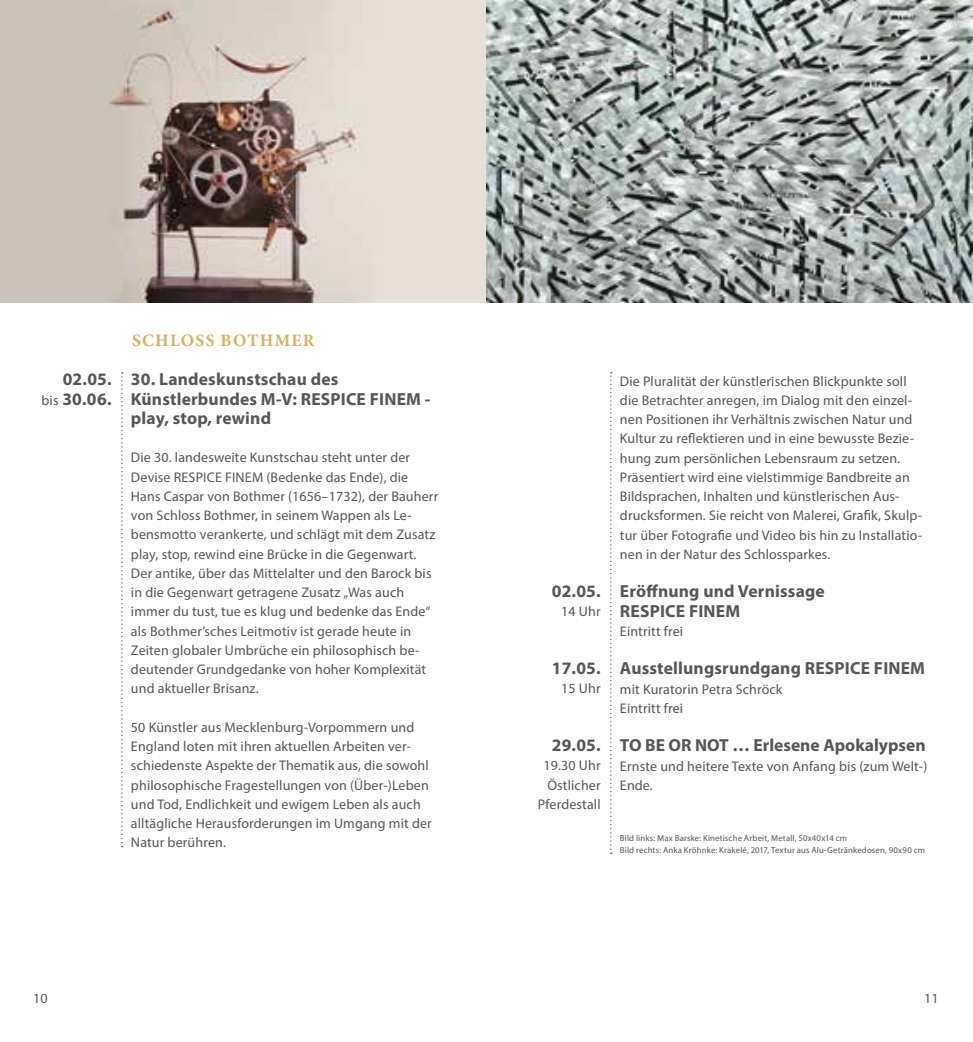
<style>
.page{position:relative;width:973px;height:1042px;background:#fff}
.page>*{position:absolute;margin:0;border:0;box-sizing:border-box;transform-origin:0 0}
.t1{font:700 17.5px/19.2px "Myriad Pro";letter-spacing:.01em;color:#575756}
.t2{font:700 17.5px "Minion Pro";letter-spacing:.07em;color:#d6b160}
.t3{font:14px/19.2px "Myriad Pro";letter-spacing:.01em;color:#575756}
.t4{font:8.75px/12.2px "Myriad Pro";letter-spacing:.015em;color:#575756}
.s1{font-weight:400;font-size:14px}
</style>
<div class="page">
<img style="left:0;top:0;width:486px;height:303px">
<svg style="left:121px;top:372px;width:2px;height:475px"></svg>
<svg style="left:486px;top:0;width:486px;height:303px;background:#9ca2a0"></svg>
<svg style="left:610px;top:372px;width:1px;height:482px"></svg>
<p class="t1" style="left:41px;top:369px;width:72px;text-align:right">02.05. <span class="s1">bis</span> 30.06.</p>
<p class="t2" style="left:132px;top:328px;width:184px">SCHLOSS BOTHMER</p>
<p class="t1" style="left:131px;top:369px;width:301px">30. Landeskunstschau des<br>Künstlerbundes M-V: RESPICE FINEM - play, stop, rewind</p>
<p class="t3" style="left:131px;top:448px;width:309px">Die 30. landesweite Kunstschau steht unter der Devise RESPICE FINEM (Bedenke das Ende), die Hans Caspar von Bothmer (1656–1732), der Bauherr von Schloss Bothmer, in seinem Wappen als Le&shy;bensmotto verankerte, und schlägt mit dem Zusatz play, stop, rewind eine Brücke in die Gegenwart.<br>Der antike, über das Mittelalter und den Barock bis in die Gegenwart getragene Zusatz „Was auch immer du tust, tue es klug und bedenke das Ende“ als Bothmer’sches Leitmotiv ist gerade heute in Zeiten globaler Umbrüche ein philosophisch be&shy;deutender Grundgedanke von hoher Komplexität und aktueller Brisanz.</p>
<p class="t3" style="left:131px;top:717px;width:302px">50 Künstler aus Mecklenburg-Vorpommern und England loten mit ihren aktuellen Arbeiten ver&shy;schiedenste Aspekte der Thematik aus, die sowohl philosophische Fragestellungen von (Über-)Leben und Tod, Endlichkeit und ewigem Leben als auch alltägliche Herausforderungen im Umgang mit der Natur berühren.</p>
<p class="t3" style="left:33px;top:988px;width:16px">10</p>
<p class="t1" style="left:551px;top:581px;width:50px">02.05.</p>
<p class="t3" style="left:561px;top:602px;width:41px">14 Uhr</p>
<p class="t1" style="left:551px;top:658px;width:50px">17.05.</p>
<p class="t3" style="left:561px;top:679px;width:41px">15 Uhr</p>
<p class="t1" style="left:551px;top:735px;width:50px">29.05.</p>
<p class="t3" style="left:538px;top:756px;width:64px;text-align:right">19.30 Uhr<br>Östlicher<br>Pferdestall</p>
<p class="t3" style="left:620px;top:371px;width:303px">Die Pluralität der künstlerischen Blickpunkte soll die Betrachter anregen, im Dialog mit den einzel&shy;nen Positionen ihr Verhältnis zwischen Natur und Kultur zu reflektieren und in eine bewusste Bezie&shy;hung zum persönlichen Lebensraum zu setzen.<br>Präsentiert wird eine vielstimmige Bandbreite an Bildsprachen, Inhalten und künstlerischen Aus&shy;drucksformen. Sie reicht von Malerei, Grafik, Skulp&shy;tur über Fotografie und Video bis hin zu Installatio&shy;nen in der Natur des Schlossparkes.</p>
<p class="t1" style="left:620px;top:581px;width:206px">Eröffnung und Vernissage<br>RESPICE FINEM</p>
<p class="t3" style="left:620px;top:621px;width:65px">Eintritt frei</p>
<p class="t1" style="left:620px;top:658px;width:306px">Ausstellungsrundgang RESPICE FINEM</p>
<p class="t3" style="left:620px;top:679px;width:164px">mit Kuratorin Petra Schröck<br>Eintritt frei</p>
<p class="t1" style="left:620px;top:735px;width:307px">TO BE OR NOT … Erlesene Apokalypsen</p>
<p class="t3" style="left:620px;top:756px;width:309px">Ernste und heitere Texte von Anfang bis (zum Welt-)<br>Ende.</p>
<p class="t4" style="left:620px;top:831px;width:306px">Bild links: Max Barske: Kinetische Arbeit, Metall, 50x40x14 cm<br>Bild rechts: Anka Kröhnke: Krakelé, 2017, Textur aus Alu-Getränkedosen, 90x90 cm</p>
<p class="t3" style="left:924px;top:988px;width:16px">11</p>
</div>
